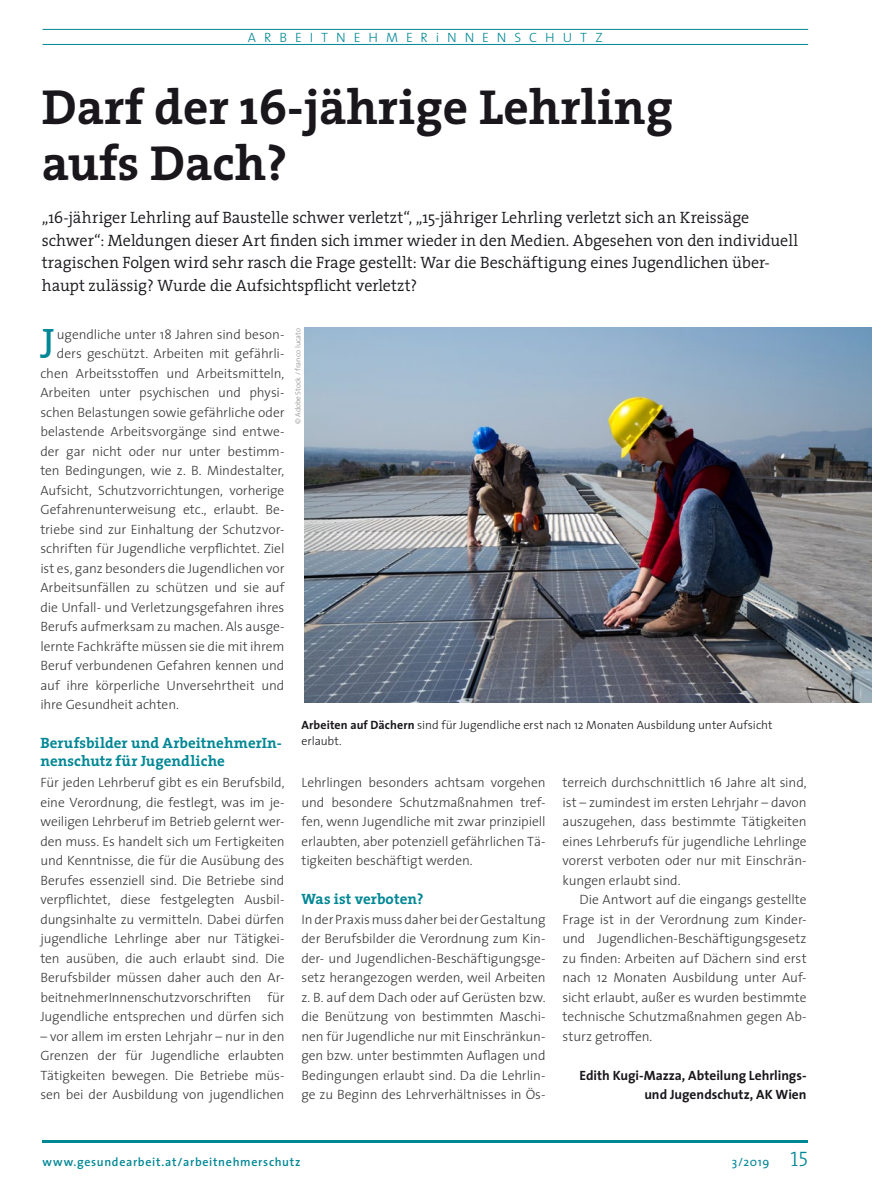
<style>
.page{position:relative;width:872px;height:1191px;background:#fff}
.page>*{position:absolute;margin:0;border:0;box-sizing:border-box;transform-origin:0 0}
.t1{font:700 49.5px/55.5px "The Serif";color:#1a171c}
.t2{font:42.45px "The Serif";color:#008795}
.t3{font:21px "The Serif Light Caps";color:#008795}
.t4{font:300 16.5px/22.5px "The Serif";letter-spacing:-.005em;color:#1a171c}
.t5{font:700 15px/18px "The Serif";letter-spacing:.005em;color:#008795}
.t6{font:300 13.5px/19.5px "The Sans";letter-spacing:-.005em;color:#38373a;text-align:justify}
.t7{font:700 13.5px/19.5px "The Sans";color:#1a171c;text-align:right}
.t8{font:300 13.5px "The Sans";letter-spacing:.59em;color:#008795}
.t9{font:300 12px/16.5px "The Sans";letter-spacing:-.005em;color:#1a171c}
.t10{font:600 12px "The Sans";letter-spacing:.06em;color:#008795}
.t11{font:12px "The Sans";color:#008795}
.t12{font:300 7.5px "The Sans";color:#888785}
.s1{font-weight:700}
</style>
<div class="page">
<hr style="left:43px;top:29px;width:765px;height:1px;background:#008795">
<hr style="left:43px;top:44px;width:765px;height:1px;background:#008795">
<hr style="left:43px;top:1140px;width:765px;height:2px;background:#008795">
<img style="left:305px;top:327px;width:567px;height:375px">
<p class="t8" style="left:248px;top:26px;width:356px">ARBEITNEHMERiNNENSCHUTZ</p>
<h1 class="t1" style="left:42px;top:78px;width:633px">Darf der 16-jährige Lehrling aufs Dach?</h1>
<p class="t4" style="left:42px;top:206px;width:758px">„16-jähriger Lehrling auf Baustelle schwer verletzt“, „15-jähriger Lehrling verletzt sich an Kreissäge schwer“: Meldungen dieser Art finden sich immer wieder in den Medien. Abgesehen von den individuell tragischen Folgen wird sehr rasch die Frage gestellt: War die Beschäftigung eines Jugendlichen über&shy;haupt zulässig? Wurde die Aufsichtspflicht verletzt?</p>
<h2 class="t2" style="left:40px;top:308px;width:16px">J</h2>
<p class="t6" style="left:57px;top:324px;width:229px">ugendliche unter 18 Jahren sind beson-</p>
<p class="t6" style="left:57px;top:343px;width:229px">ders geschützt. Arbeiten mit gefährli-</p>
<p class="t6" style="left:40px;top:363px;width:245px">chen Arbeitsstoffen und Arbeitsmitteln,</p>
<p class="t6" style="left:40px;top:382px;width:245px">Arbeiten unter psychischen und physi-</p>
<p class="t6" style="left:40px;top:402px;width:245px">schen Belastungen sowie gefährliche oder</p>
<p class="t6" style="left:40px;top:421px;width:245px">belastende Arbeitsvorgänge sind entwe-</p>
<p class="t6" style="left:40px;top:441px;width:245px">der gar nicht oder nur unter bestimm-</p>
<p class="t6" style="left:40px;top:460px;width:245px">ten Bedingungen, wie z. B. Mindestalter,</p>
<p class="t6" style="left:40px;top:480px;width:245px">Aufsicht, Schutzvorrichtungen, vorherige</p>
<p class="t6" style="left:40px;top:499px;width:245px">Gefahrenunterweisung etc., erlaubt. Be-</p>
<p class="t6" style="left:40px;top:519px;width:245px">triebe sind zur Einhaltung der Schutzvor-</p>
<p class="t6" style="left:40px;top:538px;width:245px">schriften für Jugendliche verpflichtet. Ziel</p>
<p class="t6" style="left:40px;top:558px;width:245px">ist es, ganz besonders die Jugendlichen vor</p>
<p class="t6" style="left:40px;top:577px;width:245px">Arbeitsunfällen zu schützen und sie auf</p>
<p class="t6" style="left:40px;top:597px;width:245px">die Unfall- und Verletzungsgefahren ihres</p>
<p class="t6" style="left:40px;top:616px;width:245px">Berufs aufmerksam zu machen. Als ausge-</p>
<p class="t6" style="left:40px;top:636px;width:246px">lernte Fachkräfte müssen sie die mit ihrem</p>
<p class="t6" style="left:40px;top:655px;width:245px">Beruf verbundenen Gefahren kennen und</p>
<p class="t6" style="left:40px;top:675px;width:245px">auf ihre körperliche Unversehrtheit und</p>
<p class="t6" style="left:40px;top:694px;width:140px">ihre Gesundheit achten.</p>
<p class="t5" style="left:40px;top:734px;width:243px">Berufsbilder und ArbeitnehmerIn&shy;nenschutz für Jugendliche</p>
<p class="t6" style="left:40px;top:772px;width:246px">Für jeden Lehrberuf gibt es ein Berufsbild, eine Verordnung, die festlegt, was im je&shy;weiligen Lehrberuf im Betrieb gelernt wer&shy;den muss. Es handelt sich um Fertigkeiten und Kenntnisse, die für die Ausübung des Berufes essenziell sind. Die Betriebe sind verpflichtet, diese festgelegten Ausbil&shy;dungsinhalte zu vermitteln. Dabei dürfen jugendliche Lehrlinge aber nur Tätigkei&shy;ten ausüben, die auch erlaubt sind. Die Berufsbilder müssen daher auch den Ar&shy;beitnehmerInnenschutzvorschriften für Jugendliche entsprechen und dürfen sich</p>
<p class="t6" style="left:40px;top:1026px;width:246px">– vor allem im ersten Lehrjahr – nur in den Grenzen der für Jugendliche erlaubten Tätigkeiten bewegen. Die Betriebe müs&shy;sen bei der Ausbildung von jugendlichen</p>
<p class="t12" style="left:292px;top:424px;width:98px;rotate:-90deg">© Adobe Stock / franco lucato</p>
<p class="t9" style="left:301px;top:716px;width:473px"><span class="s1">Arbeiten auf Dächern</span> sind für Jugendliche erst nach 12 Monaten Ausbildung unter Aufsicht erlaubt.</p>
<p class="t6" style="left:301px;top:772px;width:245px">Lehrlingen besonders achtsam vorgehen und besondere Schutzmaßnahmen tref&shy;fen, wenn Jugendliche mit zwar prinzipiell erlaubten, aber potenziell gefährlichen Tä&shy;tigkeiten beschäftigt werden.</p>
<p class="t5" style="left:301px;top:890px;width:124px">Was ist verboten?</p>
<p class="t6" style="left:301px;top:909px;width:246px">In der Praxis muss daher bei der Gestaltung der Berufsbilder die Verordnung zum Kin&shy;der- und Jugendlichen-Beschäftigungsge&shy;setz herangezogen werden, weil Arbeiten z. B. auf dem Dach oder auf Gerüsten bzw. die Benützung von bestimmten Maschi&shy;nen für Jugendliche nur mit Einschränkun&shy;gen bzw. unter bestimmten Auflagen und Bedingungen erlaubt sind. Da die Lehrlin&shy;ge zu Beginn des Lehrverhältnisses in Ös-</p>
<p class="t6" style="left:562px;top:772px;width:245px">terreich durchschnittlich 16 Jahre alt sind, ist – zumindest im ersten Lehrjahr – davon auszugehen, dass bestimmte Tätigkeiten eines Lehrberufs für jugendliche Lehrlinge vorerst verboten oder nur mit Einschrän&shy;kungen erlaubt sind.</p>
<p class="t6" style="left:562px;top:889px;width:245px;text-indent:17px">Die Antwort auf die eingangs gestellte Frage ist in der Verordnung zum Kinder&shy;und Jugendlichen-Beschäftigungsgesetz zu finden: Arbeiten auf Dächern sind erst nach 12 Monaten Ausbildung unter Auf&shy;sicht erlaubt, außer es wurden bestimmte technische Schutzmaßnahmen gegen Ab&shy;sturz getroffen.</p>
<p class="t7" style="left:579px;top:1065px;width:229px">Edith Kugi-Mazza, Abteilung Lehrlings&shy;und Jugendschutz, AK Wien</p>
<p class="t10" style="left:43px;top:1151px;width:259px">www.gesundearbeit.at/arbeitnehmerschutz</p>
<h3 class="t3" style="left:790px;top:1141px;width:19px">15</h3>
<p class="t11" style="left:731px;top:1151px;width:39px">3/2019</p>
</div>
